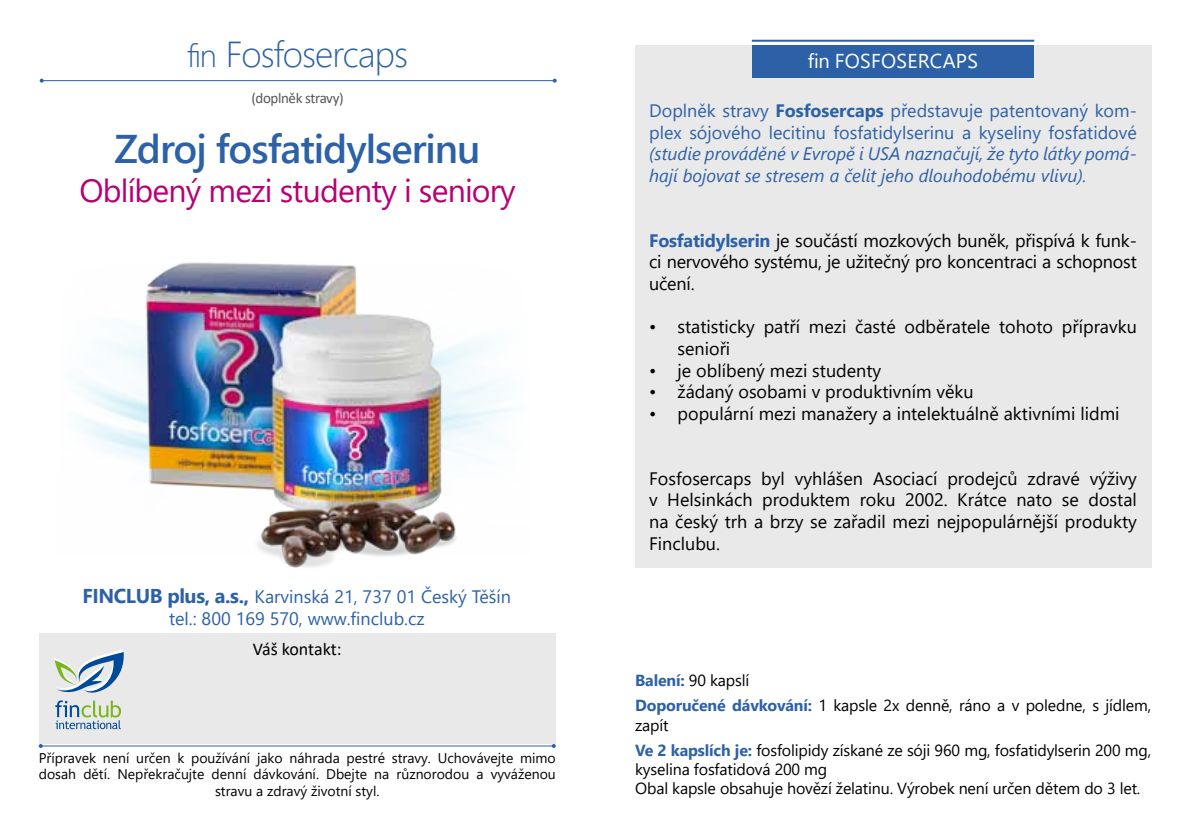
<style>
.page{position:relative;width:1191px;height:840px;background:#fff}
.page>*{position:absolute;margin:0;border:0;box-sizing:border-box;transform-origin:0 0}
.t1{font:600 40px "Segoe UI";letter-spacing:-.025em;color:#2d61a7}
.t2{font:300 36px "Segoe UI";letter-spacing:-.025em;color:#2d61a7}
.t3{font:32px "Segoe UI";letter-spacing:-.025em;color:#b60074}
.t4{font:20px "Segoe UI";letter-spacing:.015em;color:#fff}
.t5{font:18px/21.6px "Segoe UI";color:#000;text-align:justify}
.t6{font:18px/21.6px "Segoe UI";color:#2d61a7}
.t7{font:italic 18px/21.6px "Segoe UI";color:#2d61a7}
.t8{font:18px "Calibri";letter-spacing:-.005em;color:#000}
.t9{font:16px/24.8px "Segoe UI";letter-spacing:-.01em;color:#000}
.t10{font:15px "Calibri";letter-spacing:-.025em;color:#58585a}
.t11{font:14px/16.8px "Segoe UI";color:#000;text-align:center}
.s1{font-size:32px}
.s2{font-weight:700;font-size:20px}
.s3{font-weight:700}
.s4{font-weight:700;color:#2d61a7}
</style>
<div class="page">
<div style="left:635px;top:45px;width:516px;height:522px;background:#e9e9ea"></div>
<div style="left:752px;top:45px;width:281px;height:33px;background:#2d61a7"></div>
<hr style="left:752px;top:40px;width:282px;height:2px;background:#2d61a7">
<img style="left:78px;top:262px;width:436px;height:306px">
<div style="left:39px;top:633px;width:516px;height:110px;background:#e9e9ea"></div>
<hr style="left:41px;top:745px;width:513px;height:1px;background:#2d61a7">
<svg style="left:39px;top:743px;width:4px;height:4px"></svg>
<svg style="left:552px;top:743px;width:4px;height:4px"></svg>
<svg style="left:54px;top:650px;width:70px;height:78px"></svg>
<hr style="left:42px;top:80px;width:513px;height:1px;background:#2d61a7">
<svg style="left:40px;top:79px;width:4px;height:4px"></svg>
<svg style="left:553px;top:79px;width:4px;height:4px"></svg>
<h2 class="t2" style="left:187px;top:21px;width:222px"><span class="s1">fin</span> Fosfosercaps</h2>
<p class="t10" style="left:251px;top:87px;width:94px">(doplněk stravy)</p>
<h1 class="t1" style="left:114px;top:111px;width:368px">Zdroj fosfatidylserinu</h1>
<h3 class="t3" style="left:79px;top:160px;width:438px">Oblíbený mezi studenty i seniory</h3>
<p class="t6" style="left:82px;top:584px;width:430px;text-align:center"><span class="s2">FINCLUB plus, a.s.,</span> Karvinská 21, 737 01 Český Těšín tel.: 800 169 570, www.finclub.cz</p>
<p class="t8" style="left:253px;top:636px;width:90px">Váš kontakt:</p>
<p class="t11" style="left:39px;top:747px;width:518px">Přípravek není určen k používání jako náhrada pestré stravy. Uchovávejte mimo dosah dětí. Nepřekračujte denní dávkování. Dbejte na různorodou a vyváženou stravu a zdravý životní styl.</p>
<p class="t4" style="left:807px;top:42px;width:172px">fin Fosfosercaps</p>
<p class="t6" style="left:649px;top:98px;width:489px">Doplněk stravy <span class="s3">Fosfosercaps</span> představuje patentovaný kom&shy;plex sójového lecitinu fosfatidylserinu a kyseliny fosfatidové</p>
<p class="t7" style="left:649px;top:140px;width:489px">(studie prováděné v Evropě i USA naznačují, že tyto látky pomá&shy;hají bojovat se stresem a čelit jeho dlouhodobému vlivu).</p>
<p class="t5" style="left:649px;top:228px;width:489px"><span class="s4">Fosfatidylserin</span> je součástí mozkových buněk, přispívá k funk&shy;ci nervového systému, je užitečný pro koncentraci a schopnost učení.</p>
<p class="t5" style="left:677px;top:314px;width:461px;text-indent:-28px">• statisticky patří mezi časté odběratele tohoto přípravku senioři</p>
<p class="t5" style="left:649px;top:357px;width:234px">• je oblíbený mezi studenty</p>
<p class="t5" style="left:649px;top:379px;width:326px">• žádaný osobami v produktivním věku</p>
<p class="t5" style="left:649px;top:401px;width:472px">• populární mezi manažery a intelektuálně aktivními lidmi</p>
<p class="t5" style="left:649px;top:465px;width:489px">Fosfosercaps byl vyhlášen Asociací prodejců zdravé výživy v Helsinkách produktem roku 2002. Krátce nato se dostal na český trh a brzy se zařadil mezi nejpopulárnější produkty Finclubu.</p>
<p class="t9" style="left:635px;top:666px;width:517px"><span class="s4">Balení:</span> 90 kapslí<br><span class="s4">Doporučené dávkování:</span> 1 kapsle 2x denně, ráno a v poledne, s jídlem,</p>
<p class="t9" style="left:635px;top:710px;width:517px">zapít<br><span class="s4">Ve 2 kapslích je:</span> fosfolipidy získané ze sóji 960 mg, fosfatidylserin 200 mg,</p>
<p class="t9" style="left:635px;top:757px;width:507px;line-height:19.2px">kyselina fosfatidová 200 mg<br>Obal kapsle obsahuje hovězí želatinu. Výrobek není určen dětem do 3 let.</p>
</div>
